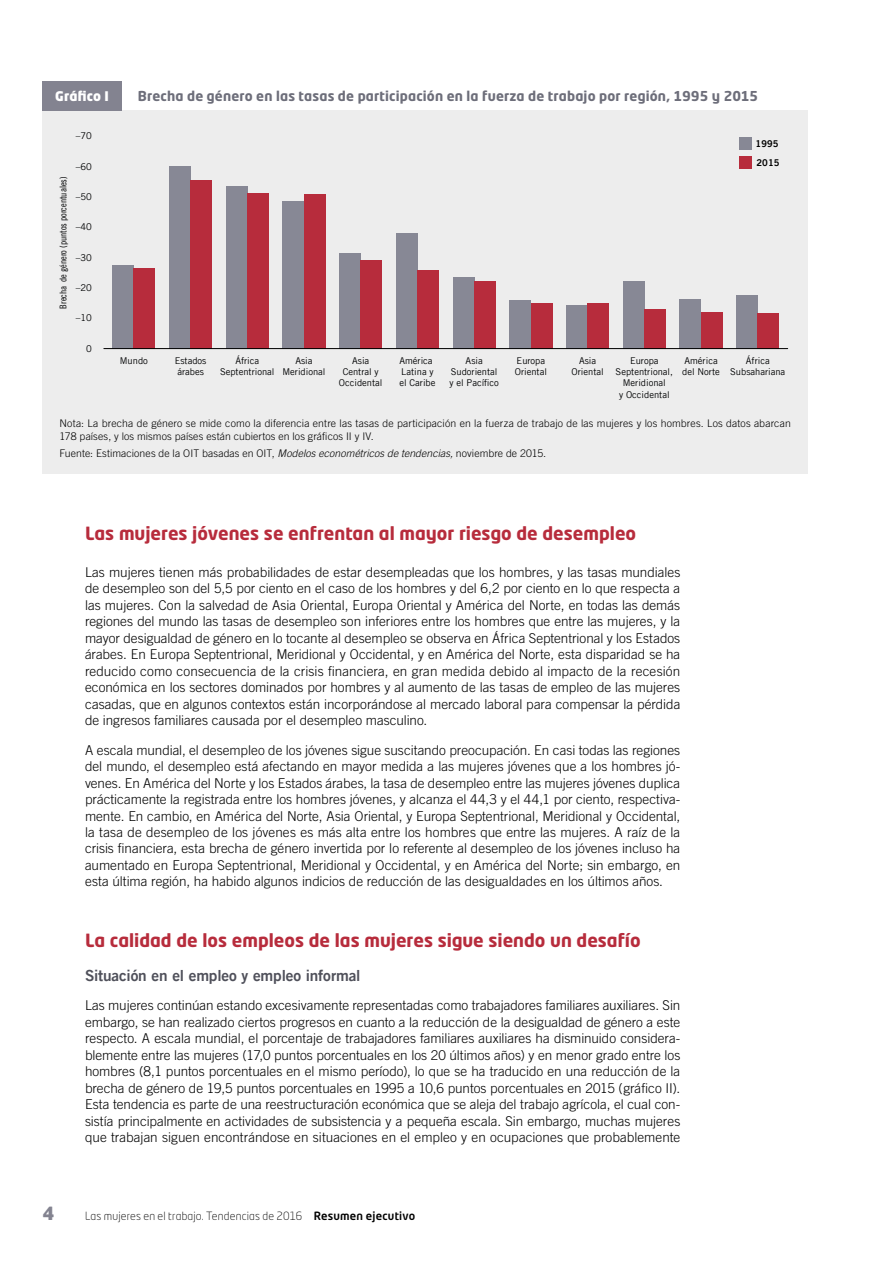
<style>
.page{position:relative;width:893px;height:1263px;background:#fff}
.page>*{position:absolute;margin:0;border:0;box-sizing:border-box;transform-origin:0 0}
.t1{font:700 18px "Neo Tech Pro";color:#b72c3c}
.t2{font:900 18px "Neo Tech Pro";color:#838390}
.t3{font:15.3px "Trade Gothic LT Com Bd 2";letter-spacing:-.01em;color:#4f505a}
.t4{font:300 13.5px/16.5px "Trade Gothic LT Com";color:#000;text-align:justify}
.t5{font:700 13.5px "Neo Tech Pro";letter-spacing:.015em;color:#6d6e7a}
.t6{font:900 13.2px "Neo Tech Pro";letter-spacing:.015em;color:#fff}
.t7{font:300 11.25px "Neo Tech Pro";letter-spacing:.015em;color:#000}
.t8{font:300 10.5px/12.8px "Trade Gothic LT Com";letter-spacing:.01em;color:#000}
.t9{font:9.3px/11.2px "Trade Gothic LT Com";color:#010203;text-align:center}
.t10{font:9.3px "Trade Gothic LT Com Cn 18";color:#010203}
.t11{font:9.3px/19px "Trade Gothic LT Com Bd 2";color:#000}
.s1{font-style:italic}
.s2{font-weight:500}
</style>
<div class="page">
<div style="left:43px;top:111px;width:765px;height:363px;background:#ededed"></div>
<div style="left:43px;top:81px;width:79px;height:30px;background:#838390"></div>
<div style="left:113px;top:265px;width:21px;height:84px;background:#878895"></div>
<div style="left:134px;top:268px;width:21px;height:81px;background:#b72c3c"></div>
<div style="left:169px;top:166px;width:22px;height:183px;background:#878895"></div>
<div style="left:191px;top:180px;width:21px;height:169px;background:#b72c3c"></div>
<div style="left:226px;top:186px;width:21px;height:163px;background:#878895"></div>
<div style="left:247px;top:193px;width:21px;height:156px;background:#b72c3c"></div>
<div style="left:283px;top:201px;width:21px;height:148px;background:#878895"></div>
<div style="left:304px;top:194px;width:21px;height:155px;background:#b72c3c"></div>
<div style="left:340px;top:253px;width:21px;height:96px;background:#878895"></div>
<div style="left:361px;top:260px;width:21px;height:89px;background:#b72c3c"></div>
<div style="left:396px;top:233px;width:21px;height:116px;background:#878895"></div>
<div style="left:417px;top:270px;width:22px;height:79px;background:#b72c3c"></div>
<div style="left:453px;top:277px;width:21px;height:72px;background:#878895"></div>
<div style="left:474px;top:281px;width:21px;height:68px;background:#b72c3c"></div>
<div style="left:510px;top:300px;width:21px;height:49px;background:#878895"></div>
<div style="left:531px;top:303px;width:21px;height:46px;background:#b72c3c"></div>
<div style="left:566px;top:305px;width:22px;height:44px;background:#878895"></div>
<div style="left:588px;top:303px;width:21px;height:46px;background:#b72c3c"></div>
<div style="left:623px;top:281px;width:21px;height:68px;background:#878895"></div>
<div style="left:644px;top:309px;width:22px;height:40px;background:#b72c3c"></div>
<div style="left:680px;top:299px;width:21px;height:50px;background:#878895"></div>
<div style="left:701px;top:312px;width:21px;height:37px;background:#b72c3c"></div>
<div style="left:737px;top:295px;width:21px;height:54px;background:#878895"></div>
<div style="left:758px;top:314px;width:21px;height:35px;background:#b72c3c"></div>
<div style="left:739px;top:137px;width:13px;height:13px;background:#878895"></div>
<div style="left:739px;top:156px;width:13px;height:13px;background:#b72c3c"></div>
<hr style="left:104px;top:348px;width:684px;height:1px;background:#000">
<p class="t6" style="left:55px;top:87px;width:55px">Gráfico I</p>
<p class="t5" style="left:138px;top:87px;width:622px">Brecha de género en las tasas de participación en la fuerza de trabajo por región, 1995 y 2015</p>
<p class="t9" style="left:76px;top:130px;width:18px">–70</p>
<p class="t9" style="left:76px;top:161px;width:18px">–60</p>
<p class="t10" style="left:58px;top:309px;width:134px;rotate:-90deg">Brecha de género (puntos porcentuales)</p>
<p class="t9" style="left:76px;top:191px;width:18px">–50</p>
<p class="t9" style="left:76px;top:221px;width:18px">–40</p>
<p class="t9" style="left:76px;top:252px;width:18px">–30</p>
<p class="t9" style="left:76px;top:282px;width:18px">–20</p>
<p class="t9" style="left:76px;top:312px;width:18px">–10</p>
<p class="t9" style="left:86px;top:342px;width:7px">0</p>
<p class="t11" style="left:756px;top:134px;width:25px">1995<br>2015</p>
<p class="t9" style="left:120px;top:355px;width:30px">Mundo</p>
<p class="t9" style="left:175px;top:355px;width:33px;text-align:left">Estados árabes</p>
<p class="t9" style="left:220px;top:355px;width:56px">África<br>Septentrional</p>
<p class="t9" style="left:282px;top:355px;width:45px">Asia<br>Meridional</p>
<p class="t9" style="left:399px;top:355px;width:38px;text-align:left">América<br>Latina y el Caribe</p>
<p class="t9" style="left:339px;top:355px;width:45px">Asia<br>Central y<br>Occidental</p>
<p class="t9" style="left:449px;top:355px;width:51px">Asia<br>Sudoriental y el Pacífico</p>
<p class="t9" style="left:515px;top:355px;width:34px;text-align:left">Europa<br>Oriental</p>
<p class="t9" style="left:571px;top:355px;width:34px">Asia<br>Oriental</p>
<p class="t9" style="left:616px;top:355px;width:59px">Europa<br>Septentrional,<br>Meridional<br>y Occidental</p>
<p class="t9" style="left:682px;top:355px;width:39px;text-align:left">América del Norte</p>
<p class="t9" style="left:730px;top:355px;width:57px">África<br>Subsahariana</p>
<p class="t8" style="left:60px;top:417px;width:733px">Nota: La brecha de género se mide como la diferencia entre las tasas de participación en la fuerza de trabajo de las mujeres y los hombres. Los datos abarcan<br>178 países, y los mismos países están cubiertos en los gráficos II y IV.</p>
<p class="t8" style="left:60px;top:447px;width:488px">Fuente: Estimaciones de la OIT basadas en OIT, <span class="s1">Modelos econométricos de tendencias,</span> noviembre de 2015<span class="s1">.</span></p>
<h1 class="t1" style="left:85px;top:522px;width:553px">Las mujeres jóvenes se enfrentan al mayor riesgo de desempleo</h1>
<p class="t4" style="left:85px;top:563px;width:597px">Las mujeres tienen más probabilidades de estar desempleadas que los hombres, y las tasas mundiales de desempleo son del 5,5 por ciento en el caso de los hombres y del 6,2 por ciento en lo que respecta a las mujeres. Con la salvedad de Asia Oriental, Europa Oriental y América del Norte, en todas las demás regiones del mundo las tasas de desempleo son inferiores entre los hombres que entre las mujeres, y la mayor desigualdad de género en lo tocante al desempleo se observa en África Septentrional y los Estados árabes. En Europa Septentrional, Meridional y Occidental, y en América del Norte, esta disparidad se ha reducido como consecuencia de la crisis financiera, en gran medida debido al impacto de la recesión económica en los sectores dominados por hombres y al aumento de las tasas de empleo de las mujeres casadas, que en algunos contextos están incorporándose al mercado laboral para compensar la pérdida de ingresos familiares causada por el desempleo masculino.</p>
<p class="t4" style="left:85px;top:741px;width:597px">A escala mundial, el desempleo de los jóvenes sigue suscitando preocupación. En casi todas las regiones del mundo, el desempleo está afectando en mayor medida a las mujeres jóvenes que a los hombres jó&shy;venes. En América del Norte y los Estados árabes, la tasa de desempleo entre las mujeres jóvenes duplica prácticamente la registrada entre los hombres jóvenes, y alcanza el 44,3 y el 44,1 por ciento, respectiva&shy;mente. En cambio, en América del Norte, Asia Oriental, y Europa Septentrional, Meridional y Occidental, la tasa de desempleo de los jóvenes es más alta entre los hombres que entre las mujeres. A raíz de la crisis financiera, esta brecha de género invertida por lo referente al desempleo de los jóvenes incluso ha aumentado en Europa Septentrional, Meridional y Occidental, y en América del Norte; sin embargo, en esta última región, ha habido algunos indicios de reducción de las desigualdades en los últimos años.</p>
<h1 class="t1" style="left:85px;top:929px;width:557px">La calidad de los empleos de las mujeres sigue siendo un desafío</h1>
<p class="t3" style="left:85px;top:966px;width:277px">Situación en el empleo y empleo informal</p>
<p class="t4" style="left:85px;top:997px;width:597px">Las mujeres continúan estando excesivamente representadas como trabajadores familiares auxiliares. Sin embargo, se han realizado ciertos progresos en cuanto a la reducción de la desigualdad de género a este respecto. A escala mundial, el porcentaje de trabajadores familiares auxiliares ha disminuido considera&shy;blemente entre las mujeres (17,0 puntos porcentuales en los 20 últimos años) y en menor grado entre los hombres (8,1 puntos porcentuales en el mismo período), lo que se ha traducido en una reducción de la brecha de género de 19,5 puntos porcentuales en 1995 a 10,6 puntos porcentuales en 2015 (gráfico II).<br>Esta tendencia es parte de una reestructuración económica que se aleja del trabajo agrícola, el cual con&shy;sistía principalmente en actividades de subsistencia y a pequeña escala. Sin embargo, muchas mujeres que trabajan siguen encontrándose en situaciones en el empleo y en ocupaciones que probablemente</p>
<h1 class="t2" style="left:43px;top:1202px;width:13px">4</h1>
<p class="t7" style="left:85px;top:1210px;width:332px">Las mujeres en el trabajo. Tendencias de 2016 <span class="s2">Resumen ejecutivo</span></p>
</div>
